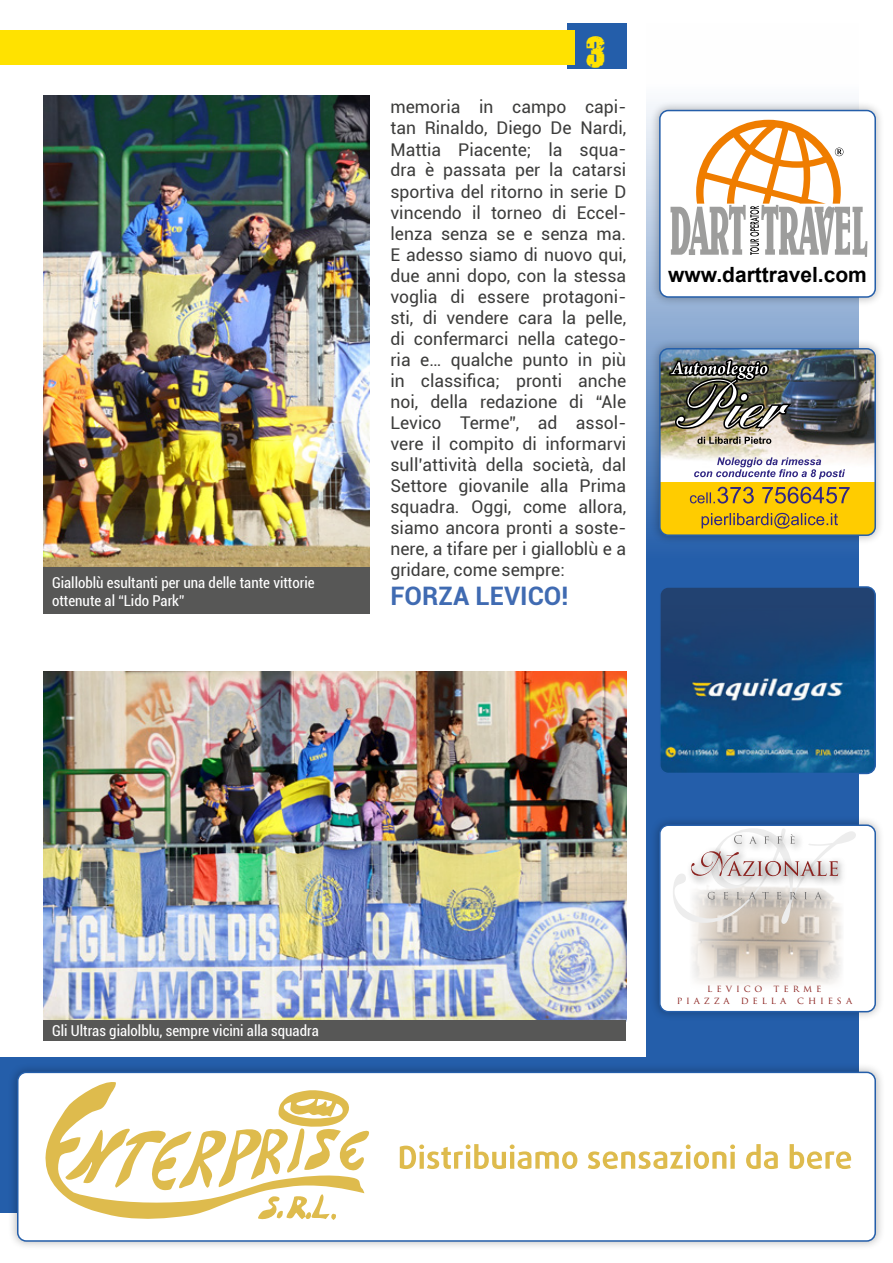
<style>
.page{position:relative;width:893px;height:1263px;background:#fff}
.page>*{position:absolute;margin:0;border:0;box-sizing:border-box;transform-origin:0 0}
.t1{font:42.3px "Disintegration";color:#ffe200}
.t2{font:700 25.5px "Roboto";color:#406bb2}
.t3{font:700 21px "Arial";color:#000}
.t4{font:17.55px/21px "Roboto";color:#3c3c3b;text-align:justify}
.t5{font:condensed 15px/18px "Roboto";color:#fff}
.t6{font:9.75px/11.7px "Trajan Pro";letter-spacing:.4em;color:#8b221f;text-align:center}
</style>
<div class="page">
<svg style="left:646px;top:102px;width:213px;height:960px;fill:#245eaa"></svg>
<div style="left:0;top:1057px;width:844px;height:156px;background:#245eaa"></div>
<div style="left:567px;top:23px;width:59px;height:45px;background:#245eaa"></div>
<div style="left:0;top:31px;width:574px;height:34px;background:#ffe200"></div>
<img style="left:44px;top:95px;width:326px;height:472px">
<img style="left:44px;top:671px;width:582px;height:349px">
<div style="left:650px;top:815px;width:235px;height:206px;background:#000;opacity:.3"></div>
<div style="left:660px;top:825px;width:215px;height:187px;background:#fff;border-radius:9px"></div>
<img style="left:692px;top:924px;width:150px;height:61px">
<svg style="left:673px;top:828px;width:183px;height:96px"></svg>
<div style="left:659px;top:824px;width:217px;height:188px;border:2px solid #245eaa;border-radius:9px"></div>
<div style="left:660px;top:587px;width:215px;height:186px;background:#224271;border-radius:9px"></div>
<img style="left:660px;top:635px;width:215px;height:138px">
<div style="left:659px;top:586px;width:217px;height:188px;border:2px solid #245eaa;border-radius:9px"></div>
<div style="left:650px;top:339px;width:235px;height:206px;background:#000;opacity:.3"></div>
<div style="left:660px;top:349px;width:215px;height:186px;background:#fff;border-radius:9px"></div>
<img style="left:660px;top:349px;width:215px;height:113px">
<div style="left:660px;top:482px;width:215px;height:53px;background:#fc0"></div>
<svg style="left:690px;top:487px;width:160px;height:16px"></svg>
<svg style="left:702px;top:513px;width:136px;height:16px"></svg>
<img style="left:667px;top:351px;width:128px;height:93px">
<svg style="left:694px;top:457px;width:151px;height:22px"></svg>
<div style="left:659px;top:348px;width:217px;height:188px;border:2px solid #245eaa;border-radius:9px"></div>
<div style="left:44px;top:567px;width:326px;height:47px;background:#575756"></div>
<div style="left:44px;top:1020px;width:582px;height:21px;background:#575756"></div>
<div style="left:8px;top:1062px;width:877px;height:189px;background:#000;opacity:.3"></div>
<div style="left:18px;top:1072px;width:857px;height:169px;background:#fff;border-radius:9px"></div>
<div style="left:17px;top:1071px;width:859px;height:171px;border:2px solid #245eaa;border-radius:9px"></div>
<svg style="left:400px;top:1144px;width:177px;height:25px"></svg>
<svg style="left:588px;top:1144px;width:147px;height:25px"></svg>
<svg style="left:746px;top:1144px;width:32px;height:25px"></svg>
<svg style="left:790px;top:1144px;width:61px;height:25px"></svg>
<svg style="left:45px;top:1082px;width:71px;height:114px"></svg>
<svg style="left:65px;top:1088px;width:304px;height:132px"></svg>
<div style="left:650px;top:100px;width:235px;height:207px;background:#000;opacity:.3"></div>
<div style="left:660px;top:111px;width:215px;height:186px;background:#fff;border-radius:9px"></div>
<div style="left:659px;top:110px;width:217px;height:188px;border:2px solid #245eaa;border-radius:9px"></div>
<svg style="left:670px;top:120px;width:197px;height:137px"></svg>
<p class="t5" style="left:52px;top:573px;width:264px">Gialloblù esultanti per una delle tante vittorie ottenute al “Lido Park”</p>
<h1 class="t1" style="left:586px;top:25px;width:22px">3</h1>
<p class="t4" style="left:390px;top:96px;width:237px">memoria in campo capi&shy;tan Rinaldo, Diego De Nardi, Mattia Piacente; la squa&shy;dra è passata per la catarsi sportiva del ritorno in serie D vincendo il torneo di Eccel&shy;lenza senza se e senza ma.<br>E adesso siamo di nuovo qui, due anni dopo, con la stessa voglia di essere protagoni&shy;sti, di vendere cara la pelle, di confermarci nella catego&shy;ria e… qualche punto in più in classifica; pronti anche noi, della redazione di “Ale Levico Terme”, ad assol&shy;vere il compito di informarvi sull’attività della società, dal Settore giovanile alla Prima squadra. Oggi, come allora, siamo ancora pronti a soste&shy;nere, a tifare per i gialloblù e a gridare, come sempre:</p>
<h2 class="t2" style="left:390px;top:578px;width:179px">FORZA LEVICO!</h2>
<p class="t3" style="left:668px;top:260px;width:200px">www.darttravel.com</p>
<p class="t5" style="left:52px;top:1021px;width:268px">Gli Ultras gialolblu, sempre vicini alla squadra</p>
<p class="t6" style="left:677px;top:982px;width:177px">LEVICO TERME<br>PIAZZA DELLA CHIESA</p>
</div>
